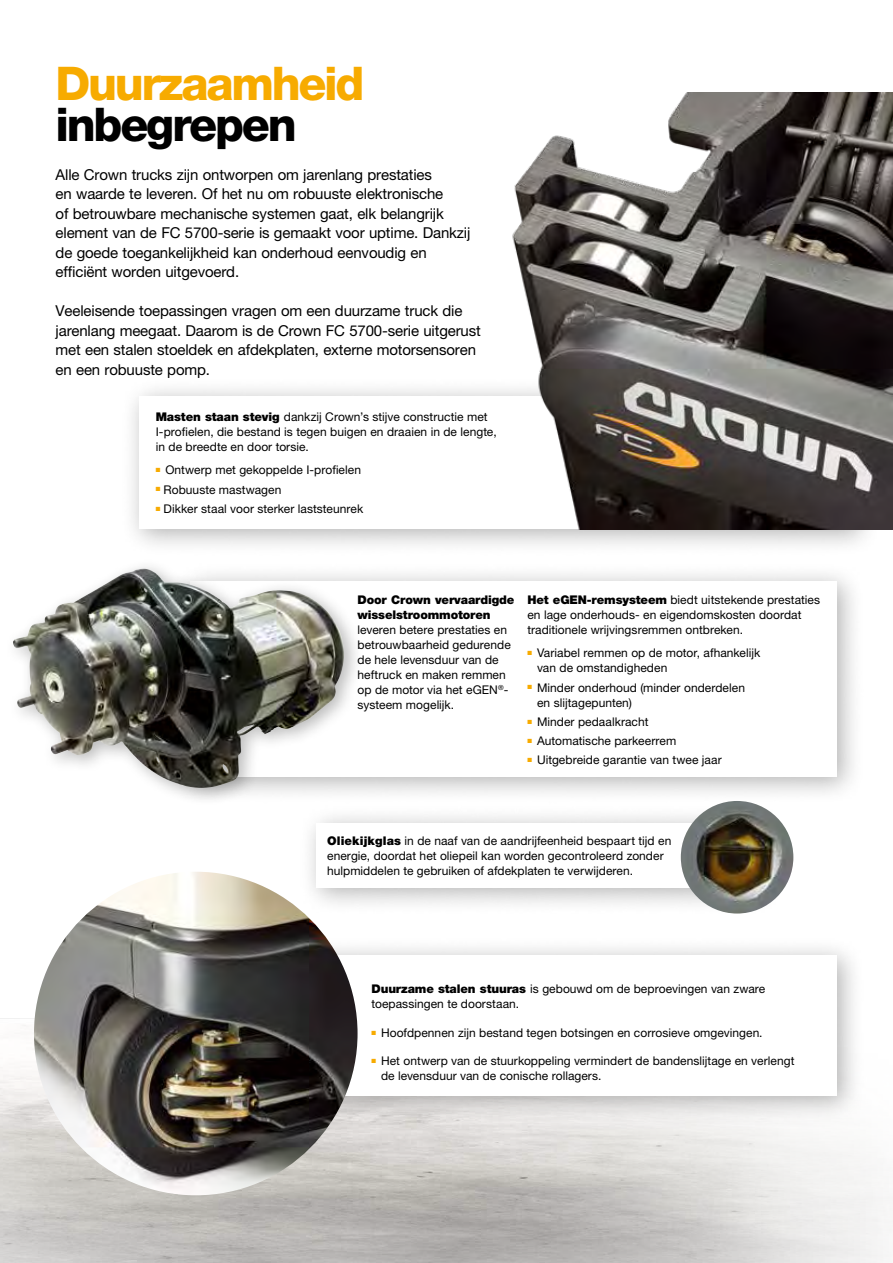
<style>
.page{position:relative;width:893px;height:1263px;background:#fff}
.page>*{position:absolute;margin:0;border:0;box-sizing:border-box;transform-origin:0 0}
.t1{font:800 46.5px "Helvetica Neue LT Std";letter-spacing:-.05em;color:#f7ab00}
.t2{font:800 46.5px "Helvetica Neue LT Std";letter-spacing:-.05em;color:#000}
.t3{font:15px/19.5px "Helvetica Neue LT Std";letter-spacing:-.01em;color:#000}
.t4{font:12px/15px "Helvetica Neue LT Std";letter-spacing:.005em;color:#000}
.t5{font:900 12px/15px "Helvetica Neue LT Std";letter-spacing:-.01em;color:#000}
.s1{font-weight:900}
</style>
<div class="page">
<div style="left:125px;top:936px;width:740px;height:188px;background:#000;opacity:.3"></div>
<div style="left:144px;top:955px;width:693px;height:140px;background:#fff"></div>
<div style="left:171px;top:562px;width:694px;height:243px;background:#000;opacity:.3"></div>
<div style="left:190px;top:581px;width:647px;height:196px;background:#fff"></div>
<div style="left:120px;top:377px;width:763px;height:180px;background:#000;opacity:.3"></div>
<div style="left:139px;top:396px;width:715px;height:133px;background:#fff"></div>
<div style="left:4px;top:559px;width:359px;height:247px;background:#000;opacity:.27"></div>
<img style="left:13px;top:569px;width:129px;height:185px">
<img style="left:490px;top:93px;width:403px;height:436px">
<div style="left:297px;top:804px;width:488px;height:112px;background:#000;opacity:.3"></div>
<div style="left:316px;top:823px;width:440px;height:64px;background:#fff"></div>
<img style="left:681px;top:801px;width:112px;height:112px;border-radius:56px">
<img style="left:34px;top:872px;width:324px;height:323px;border-radius:162px">
<h1 class="t1" style="left:56px;top:56px;width:310px">Duurzaamheid</h1>
<h1 class="t2" style="left:56px;top:97px;width:243px">inbegrepen</h1>
<p class="t3" style="left:56px;top:165px;width:416px">Alle Crown trucks zijn ontworpen om jarenlang prestaties<br>en waarde te leveren. Of het nu om robuuste elektronische<br>of betrouwbare mechanische systemen gaat, elk belangrijk element van de FC 5700-serie is gemaakt voor uptime. Dankzij de goede toegankelijkheid kan onderhoud eenvoudig en efficiënt worden uitgevoerd.</p>
<p class="t3" style="left:56px;top:301px;width:427px">Veeleisende toepassingen vragen om een duurzame truck die jarenlang meegaat. Daarom is de Crown FC 5700-serie uitgerust met een stalen stoeldek en afdekplaten, externe motorsensoren en een robuuste pomp.</p>
<p class="t4" style="left:156px;top:409px;width:342px"><span class="s1">Masten staan stevig</span> dankzij Crown’s stijve constructie met<br>I-profielen, die bestand is tegen buigen en draaien in de lengte, in de breedte en door torsie.</p>
<p class="t4" style="left:156px;top:462px;width:207px"><sup>■</sup> Ontwerp met gekoppelde I-profielen</p>
<p class="t4" style="left:156px;top:482px;width:127px"><sup>■</sup> Robuuste mastwagen</p>
<p class="t4" style="left:156px;top:501px;width:209px"><sup>■</sup> Dikker staal voor sterker laststeunrek</p>
<p class="t5" style="left:358px;top:592px;width:158px">Door Crown vervaardigde wisselstroommotoren</p>
<p class="t4" style="left:358px;top:622px;width:155px">leveren betere prestaties en betrouwbaarheid gedurende de hele levensduur van de heftruck en maken remmen op de motor via het eGEN<sup>®</sup>- systeem mogelijk.</p>
<p class="t4" style="left:527px;top:592px;width:294px"><span class="s1">Het eGEN-remsysteem</span> biedt uitstekende prestaties en lage onderhouds- en eigendomskosten doordat traditionele wrijvingsremmen ontbreken.</p>
<p class="t4" style="left:537px;top:645px;width:225px;text-indent:-10px"><sup>■</sup> Variabel remmen op de motor, afhankelijk van de omstandigheden</p>
<p class="t4" style="left:537px;top:680px;width:209px;text-indent:-10px"><sup>■</sup> Minder onderhoud (minder onderdelen en slijtagepunten)</p>
<p class="t4" style="left:527px;top:714px;width:123px"><sup>■</sup> Minder pedaalkracht</p>
<p class="t4" style="left:527px;top:733px;width:150px"><sup>■</sup> Automatische parkeerrem</p>
<p class="t4" style="left:527px;top:752px;width:196px"><sup>■</sup> Uitgebreide garantie van twee jaar</p>
<p class="t4" style="left:327px;top:833px;width:346px"><span class="s1">Oliekijkglas</span> in de naaf van de aandrijfeenheid bespaart tijd en energie, doordat het oliepeil kan worden gecontroleerd zonder hulpmiddelen te gebruiken of afdekplaten te verwijderen.</p>
<p class="t4" style="left:371px;top:981px;width:395px"><span class="s1">Duurzame stalen stuuras</span> is gebouwd om de beproevingen van zware toepassingen te doorstaan.</p>
<p class="t4" style="left:371px;top:1025px;width:393px"><sup>■</sup> Hoofdpennen zijn bestand tegen botsingen en corrosieve omgevingen.</p>
<p class="t4" style="left:381px;top:1053px;width:415px;text-indent:-10px"><sup>■</sup> Het ontwerp van de stuurkoppeling vermindert de bandenslijtage en verlengt de levensduur van de conische rollagers.</p>
</div>
